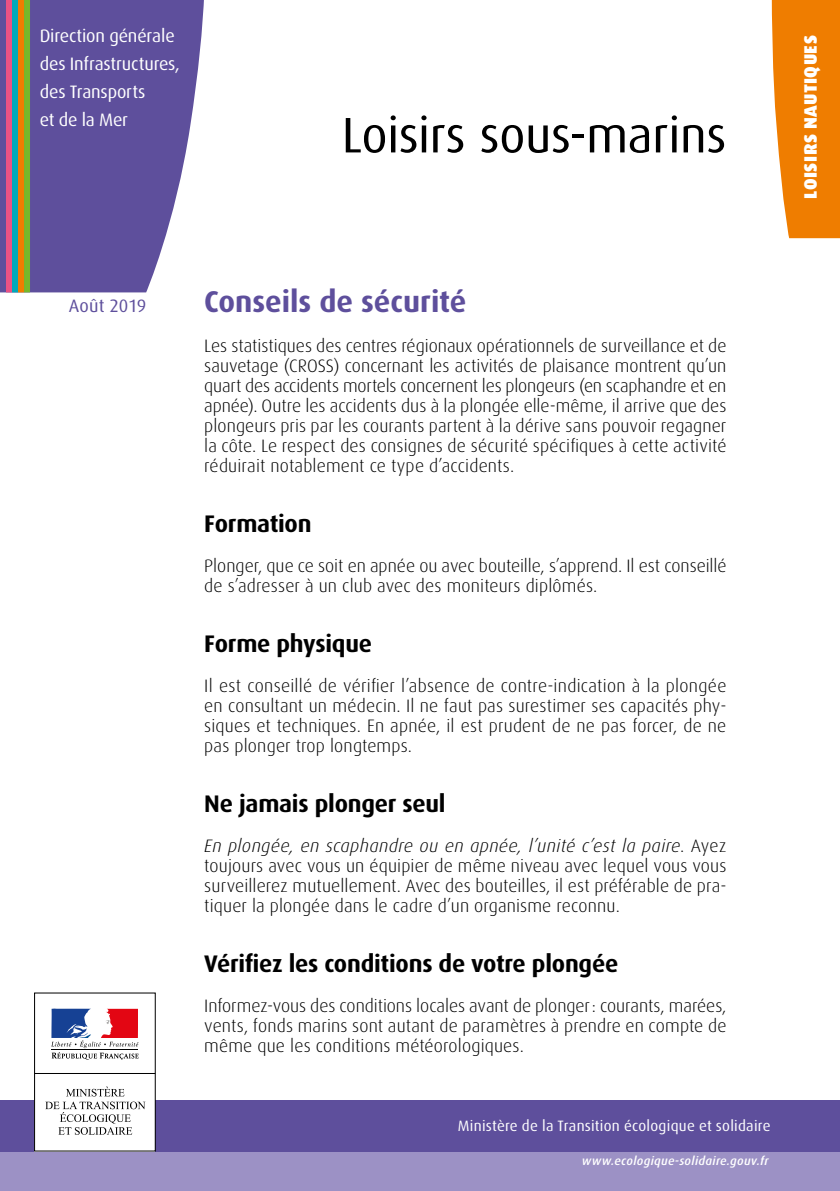
<style>
.page{position:relative;width:840px;height:1191px;background:#fff}
.page>*{position:absolute;margin:0;border:0;box-sizing:border-box;transform-origin:0 0}
.t1{font:50px "Dax OT";letter-spacing:-.01em;color:#000}
.t2{font:700 30px "Dax OT";color:#5e4f9c}
.t3{font:700 24px "Dax OT";letter-spacing:-.01em;color:#000}
.t4{font:700 24px "Dax";letter-spacing:-.01em;color:#000}
.t5{font:300 18px/20px "Dax OT";letter-spacing:.01em;color:#000;text-align:justify}
.t6{font:18px/28px "Dax OT";letter-spacing:-.01em;color:#fff}
.t7{font:900 18px "Dax OT";letter-spacing:.025em;color:#fff}
.t8{font:18px "Dax OT";color:#5e4f9c}
.t9{font:15px "Dax OT";letter-spacing:.015em;color:#fff}
.t10{font:italic 500 12px "Dax OT";letter-spacing:.025em;color:#fff}
.s1{font-style:italic}
</style>
<div class="page">
<svg style="left:0;top:0;width:204px;height:292px;background:#7063a7"></svg>
<div style="left:0;top:1151px;width:839px;height:40px;background:#9c91c5"></div>
<div style="left:6px;top:0;width:6px;height:292px;background:#ea5284"></div>
<div style="left:12px;top:0;width:6px;height:292px;background:#00a9b9"></div>
<div style="left:18px;top:0;width:6px;height:292px;background:#ef7d00"></div>
<div style="left:24px;top:0;width:6px;height:292px;background:#76b82a"></div>
<svg style="left:771px;top:0;width:68px;height:238px;background:#f08c1e"></svg>
<div style="left:0;top:1100px;width:839px;height:51px;background:#5e4f9c"></div>
<div style="left:35px;top:993px;width:120px;height:158px;background:#fff"></div>
<div style="left:34px;top:992px;width:122px;height:159px;border:1px solid #000"></div>
<svg style="left:51px;top:1009px;width:88px;height:50px"></svg>
<hr style="left:35px;top:1073px;width:120px;height:1px;background:#000">
<svg style="left:45px;top:1086px;width:100px;height:48px"></svg>
<p class="t6" style="left:40px;top:22px;width:142px">Direction générale des Infrastructures, des Transports<br>et de la Mer</p>
<p class="t7" style="left:799px;top:199px;width:165px;rotate:-90deg">LOISIRS NAUTIQUES</p>
<h1 class="t1" style="left:341px;top:107px;width:386px">Loisirs sous-marins</h1>
<p class="t8" style="left:69px;top:296px;width:79px">Août 2019</p>
<h2 class="t2" style="left:204px;top:285px;width:263px">Conseils de sécurité</h2>
<p class="t5" style="left:204px;top:336px;width:523px">Les statistiques des centres régionaux opérationnels de surveillance et de sauvetage (CROSS) concernant les activités de plaisance montrent qu’un quart des accidents mortels concernent les plongeurs (en scaphandre et en apnée). Outre les accidents dus à la plongée elle-même, il arrive que des plongeurs pris par les courants partent à la dérive sans pouvoir regagner la côte. Le respect des consignes de sécurité spécifiques à cette activité réduirait notablement ce type d’accidents.</p>
<h3 class="t4" style="left:204px;top:510px;width:109px">Formation</h3>
<p class="t5" style="left:204px;top:556px;width:523px">Plonger, que ce soit en apnée ou avec bouteille, s’apprend. Il est conseillé de s’adresser à un club avec des moniteurs diplômés.</p>
<h3 class="t3" style="left:204px;top:630px;width:169px">Forme physique</h3>
<p class="t5" style="left:204px;top:676px;width:523px">Il est conseillé de vérifier l’absence de contre-indication à la plongée en consultant un médecin. Il ne faut pas surestimer ses capacités phy&shy;siques et techniques. En apnée, il est prudent de ne pas forcer, de ne pas plonger trop longtemps.</p>
<h3 class="t3" style="left:204px;top:790px;width:243px">Ne jamais plonger seul</h3>
<p class="t5" style="left:204px;top:836px;width:523px"><span class="s1">En plongée, en scaphandre ou en apnée, l’unité c’est la paire</span>. Ayez toujours avec vous un équipier de même niveau avec lequel vous vous surveillerez mutuellement. Avec des bouteilles, il est préférable de pra&shy;tiquer la plongée dans le cadre d’un organisme reconnu.</p>
<h3 class="t3" style="left:204px;top:950px;width:415px">Vérifiez les conditions de votre plongée</h3>
<p class="t5" style="left:204px;top:996px;width:523px">Informez-vous des conditions locales avant de plonger: courants, marées, vents, fonds marins sont autant de paramètres à prendre en compte de même que les conditions météorologiques.</p>
<p class="t9" style="left:457px;top:1117px;width:314px">Ministère de la Transition écologique et solidaire</p>
<p class="t10" style="left:581px;top:1154px;width:188px">www.ecologique-solidaire.gouv.fr</p>
</div>
